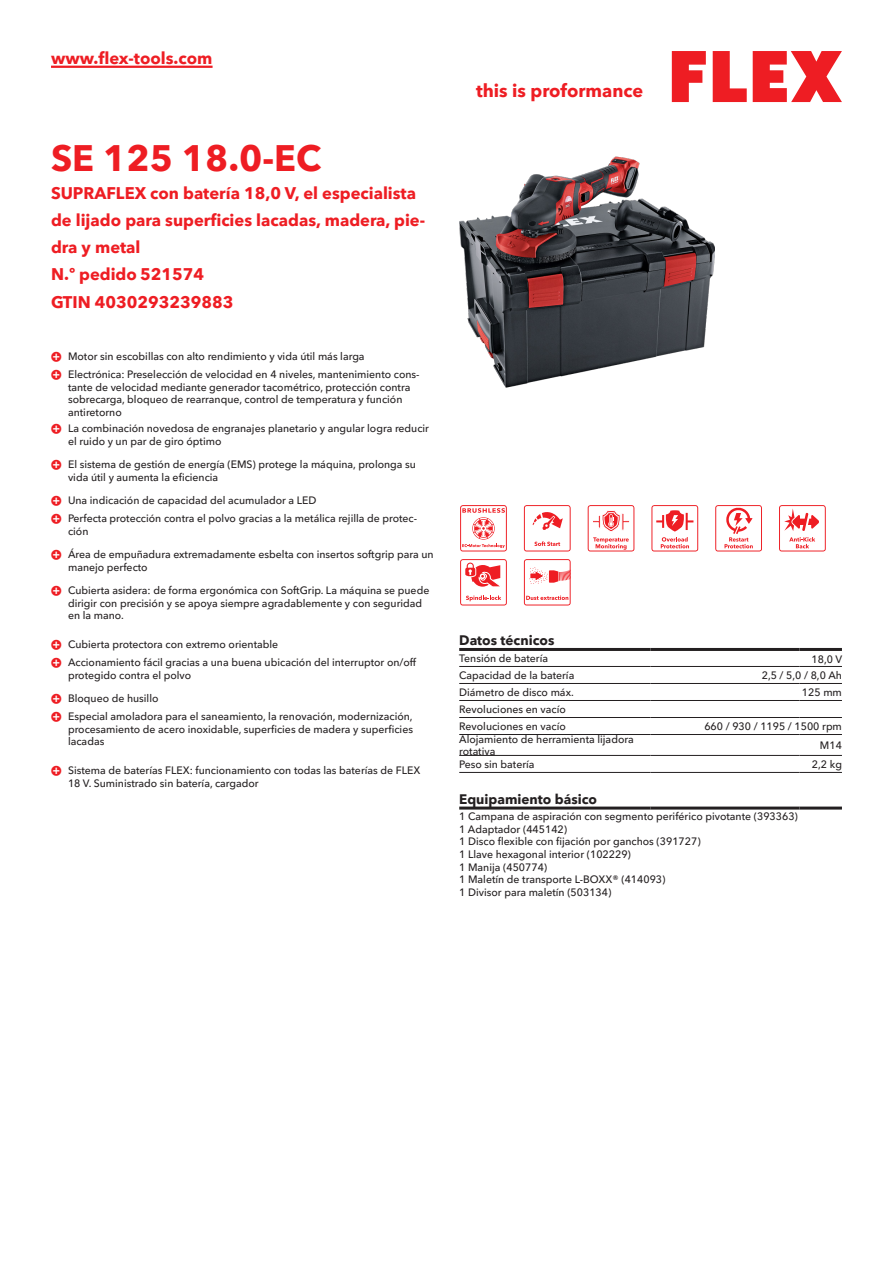
<style>
.page{position:relative;width:893px;height:1263px;background:#fff}
.page>*{position:absolute;margin:0;border:0;box-sizing:border-box;transform-origin:0 0}
.CB_AF_Product-name{font:700 36px "Avenir Next W1 G";color:#ee1d23}
.t1{font:700 18px "Avenir Next W1 G";color:#ee1d23}
.CB_AF_Product-short{font:700 16.5px/27px "Avenir Next W1 G";color:#ee1d23}
.CB_AF_Order-number{font:700 16.5px "Avenir Next W1 G";color:#ee1d23}
.CB_AF_Table-headline{font:700 13.5px "Avenir Next W1 G";color:#231f20}
.CB_AF_Table-specific{font:500 10.5px/12.6px "Avenir Next W1 G";color:#231f20}
</style>
<div class="page">
<svg style="left:672px;top:51px;width:34px;height:51px"></svg>
<svg style="left:713px;top:51px;width:34px;height:51px"></svg>
<svg style="left:753px;top:51px;width:89px;height:51px"></svg>
<hr style="left:51px;top:66px;width:162px;height:2px;background:#ee1d23">
<img style="left:459px;top:156px;width:255px;height:232px">
<hr style="left:459px;top:666px;width:192px;height:1px;background:#231f20">
<hr style="left:651px;top:666px;width:148px;height:1px;background:#231f20">
<hr style="left:799px;top:666px;width:43px;height:1px;background:#231f20">
<hr style="left:459px;top:683px;width:192px;height:1px;background:#231f20">
<hr style="left:651px;top:683px;width:148px;height:1px;background:#231f20">
<hr style="left:799px;top:683px;width:43px;height:1px;background:#231f20">
<hr style="left:459px;top:700px;width:192px;height:1px;background:#231f20">
<hr style="left:651px;top:700px;width:148px;height:1px;background:#231f20">
<hr style="left:799px;top:700px;width:43px;height:1px;background:#231f20">
<hr style="left:459px;top:717px;width:192px;height:1px;background:#231f20">
<hr style="left:651px;top:717px;width:148px;height:1px;background:#231f20">
<hr style="left:799px;top:717px;width:43px;height:1px;background:#231f20">
<hr style="left:459px;top:734px;width:192px;height:1px;background:#231f20">
<hr style="left:651px;top:734px;width:148px;height:1px;background:#231f20">
<hr style="left:799px;top:734px;width:43px;height:1px;background:#231f20">
<hr style="left:459px;top:755px;width:192px;height:1px;background:#231f20">
<hr style="left:651px;top:755px;width:148px;height:1px;background:#231f20">
<hr style="left:799px;top:755px;width:43px;height:1px;background:#231f20">
<hr style="left:459px;top:772px;width:192px;height:1px;background:#231f20">
<hr style="left:651px;top:772px;width:148px;height:1px;background:#231f20">
<hr style="left:799px;top:772px;width:43px;height:1px;background:#231f20">
<hr style="left:459px;top:648px;width:192px;height:3px;background:#231f20">
<hr style="left:651px;top:648px;width:148px;height:3px;background:#231f20">
<hr style="left:799px;top:648px;width:43px;height:3px;background:#231f20">
<hr style="left:459px;top:806px;width:192px;height:3px;background:#231f20">
<hr style="left:651px;top:806px;width:148px;height:3px;background:#231f20">
<hr style="left:799px;top:806px;width:43px;height:3px;background:#231f20">
<svg style="left:460px;top:505px;width:47px;height:46px"></svg>
<svg style="left:524px;top:505px;width:47px;height:46px"></svg>
<svg style="left:588px;top:505px;width:46px;height:46px"></svg>
<svg style="left:651px;top:505px;width:47px;height:46px"></svg>
<svg style="left:715px;top:505px;width:47px;height:46px"></svg>
<svg style="left:779px;top:505px;width:47px;height:46px"></svg>
<svg style="left:460px;top:559px;width:47px;height:46px"></svg>
<svg style="left:524px;top:559px;width:47px;height:46px"></svg>
<h3 class="CB_AF_Product-short" style="left:51px;top:43px;width:163px">www.flex-tools.com</h3>
<p class="CB_AF_Product-name" style="left:51px;top:130px;width:272px">SE 125 18.0-EC</p>
<p class="CB_AF_Product-short" style="left:51px;top:178px;width:376px">SUPRAFLEX con batería 18,0 V, el especialista de lijado para superficies lacadas, madera, pie&shy;dra y metal</p>
<p class="CB_AF_Order-number" style="left:51px;top:261px;width:155px">N.º pedido 521574</p>
<p class="CB_AF_Order-number" style="left:51px;top:289px;width:184px">GTIN 4030293239883</p>
<p class="CB_AF_Table-specific" style="left:68px;top:349px;width:298px">Motor sin escobillas con alto rendimiento y vida útil más larga</p>
<p class="CB_AF_Table-specific" style="left:68px;top:367px;width:353px">Electrónica: Preselección de velocidad en 4 niveles, mantenimiento cons&shy;tante de velocidad mediante generador tacométrico, protección contra sobrecarga, bloqueo de rearranque, control de temperatura y función antiretorno</p>
<p class="CB_AF_Table-specific" style="left:68px;top:421px;width:363px">La combinación novedosa de engranajes planetario y angular logra reducir el ruido y un par de giro óptimo</p>
<p class="CB_AF_Table-specific" style="left:68px;top:457px;width:349px">El sistema de gestión de energía (EMS) protege la máquina, prolonga su vida útil y aumenta la eficiencia</p>
<p class="CB_AF_Table-specific" style="left:68px;top:493px;width:250px">Una indicación de capacidad del acumulador a LED</p>
<p class="CB_AF_Table-specific" style="left:68px;top:511px;width:351px">Perfecta protección contra el polvo gracias a la metálica rejilla de protec&shy;ción</p>
<p class="CB_AF_Table-specific" style="left:68px;top:547px;width:367px">Área de empuñadura extremadamente esbelta con insertos softgrip para un manejo perfecto</p>
<p class="CB_AF_Table-specific" style="left:68px;top:583px;width:363px">Cubierta asidera: de forma ergonómica con SoftGrip. La máquina se puede dirigir con precisión y se apoya siempre agradablemente y con seguridad en la mano.</p>
<p class="CB_AF_Table-specific" style="left:68px;top:637px;width:212px">Cubierta protectora con extremo orientable</p>
<p class="CB_AF_Table-specific" style="left:68px;top:655px;width:350px">Accionamiento fácil gracias a una buena ubicación del interruptor on/off protegido contra el polvo</p>
<p class="CB_AF_Table-specific" style="left:68px;top:691px;width:92px">Bloqueo de husillo</p>
<p class="CB_AF_Table-specific" style="left:68px;top:709px;width:346px;text-align:justify">Especial amoladora para el saneamiento, la renovación, modernización, procesamiento de acero inoxidable, superficies de madera y superficies lacadas</p>
<p class="CB_AF_Table-specific" style="left:68px;top:763px;width:354px">Sistema de baterías FLEX: funcionamiento con todas las baterías de FLEX<br>18 V. Suministrado sin batería, cargador</p>
<h2 class="t1" style="left:476px;top:77px;width:169px">this is proformance</h2>
<p class="CB_AF_Table-headline" style="left:459px;top:630px;width:97px">Datos técnicos</p>
<p class="CB_AF_Table-specific" style="left:459px;top:651px;width:90px">Tensión de batería</p>
<p class="CB_AF_Table-specific" style="left:811px;top:652px;width:32px">18,0 V</p>
<p class="CB_AF_Table-specific" style="left:459px;top:668px;width:117px">Capacidad de la batería</p>
<p class="CB_AF_Table-specific" style="left:762px;top:668px;width:82px">2,5 / 5,0 / 8,0 Ah</p>
<p class="CB_AF_Table-specific" style="left:459px;top:685px;width:116px">Diámetro de disco máx.</p>
<p class="CB_AF_Table-specific" style="left:802px;top:685px;width:41px">125 mm</p>
<p class="CB_AF_Table-specific" style="left:459px;top:702px;width:108px">Revoluciones en vacío</p>
<p class="CB_AF_Table-specific" style="left:459px;top:719px;width:108px">Revoluciones en vacío</p>
<p class="CB_AF_Table-specific" style="left:704px;top:719px;width:139px">660 / 930 / 1195 / 1500 rpm</p>
<p class="CB_AF_Table-specific" style="left:459px;top:732px;width:176px">Alojamiento de herramienta lijadora rotativa</p>
<p class="CB_AF_Table-specific" style="left:820px;top:738px;width:23px">M14</p>
<p class="CB_AF_Table-specific" style="left:459px;top:757px;width:77px">Peso sin batería</p>
<p class="CB_AF_Table-specific" style="left:812px;top:757px;width:32px">2,2 kg</p>
<p class="CB_AF_Table-headline" style="left:459px;top:788px;width:139px">Equipamiento básico</p>
<p class="CB_AF_Table-specific" style="left:459px;top:809px;width:340px">1 Campana de aspiración con segmento periférico pivotante (393363)<br>1 Adaptador (445142)<br>1 Disco flexible con fijación por ganchos (391727)<br>1 Llave hexagonal interior (102229)<br>1 Manija (450774)<br>1 Maletín de transporte L-BOXX® (414093)<br>1 Divisor para maletín (503134)</p>
</div>
